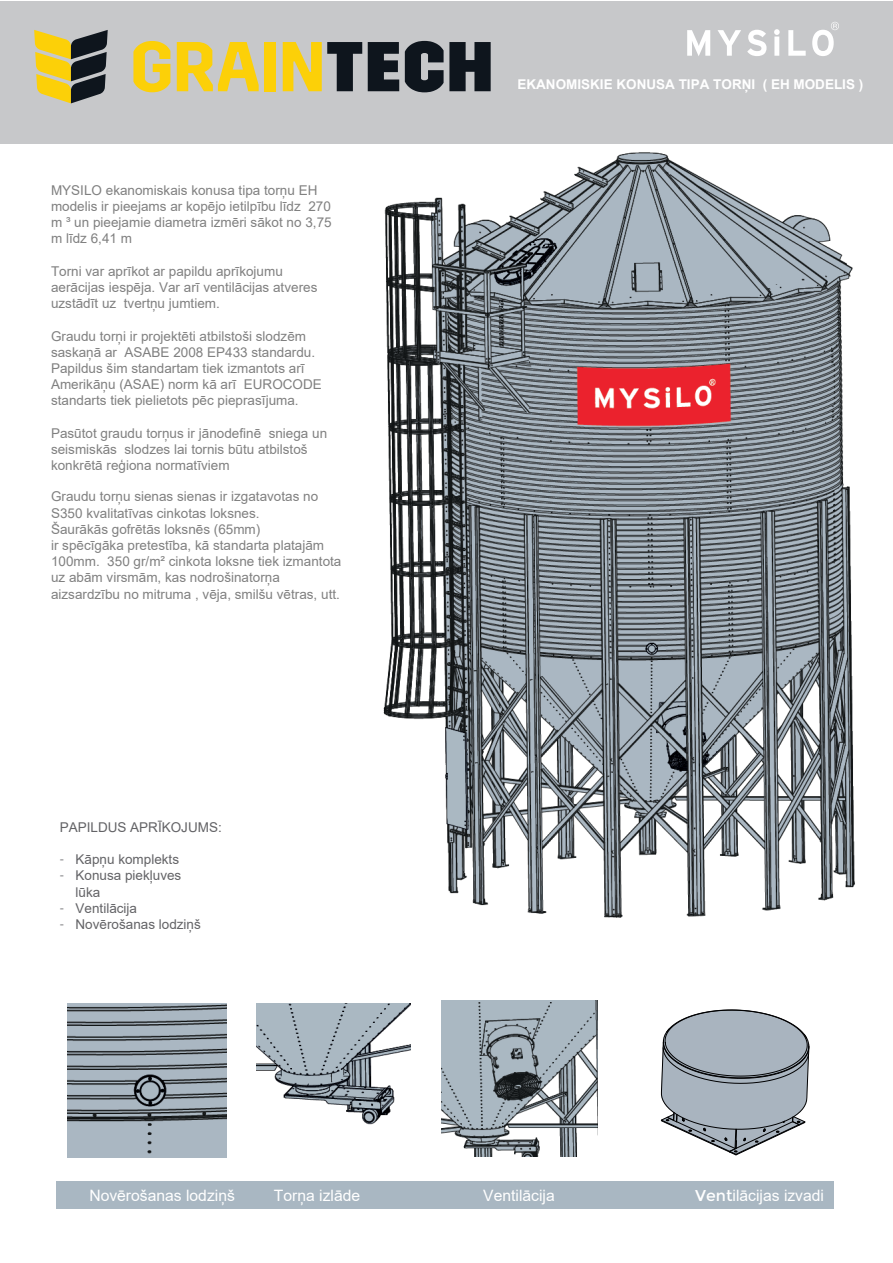
<style>
.page{position:relative;width:893px;height:1263px;background:#fff}
.page>*{position:absolute;margin:0;border:0;box-sizing:border-box;transform-origin:0 0}
.t1{font:15.75px "Arial";color:#fff}
.t2{font:13.5px/16.2px "Arial";color:#808080}
.t3{font:13.5px/16.2px "Arial";color:#636366}
.t4{font:700 13.5px "Arial";color:#fff}
.s1{font-family:"Montserrat";font-weight:300}
.s2{font-style:inherit}
.s3{font-family:"Montserrat"}
</style>
<div class="page">
<div style="left:0;top:1px;width:893px;height:142px;background:#c7c8ca"></div>
<div style="left:56px;top:1182px;width:777px;height:27px;background:#a9b7c2"></div>
<svg style="left:661px;top:1009px;width:149px;height:147px"></svg>
<svg style="left:788px;top:30px;width:18px;height:26px"></svg>
<svg style="left:687px;top:30px;width:23px;height:26px"></svg>
<svg style="left:718px;top:30px;width:23px;height:26px"></svg>
<svg style="left:747px;top:30px;width:19px;height:26px"></svg>
<svg style="left:774px;top:29px;width:6px;height:27px"></svg>
<svg style="left:812px;top:22px;width:27px;height:34px"></svg>
<svg style="left:133px;top:41px;width:37px;height:51px"></svg>
<svg style="left:177px;top:42px;width:82px;height:49px"></svg>
<div style="left:264px;top:42px;width:12px;height:49px;background:#fcd008"></div>
<svg style="left:283px;top:42px;width:79px;height:49px"></svg>
<svg style="left:368px;top:42px;width:31px;height:49px;background:#292f36"></svg>
<svg style="left:405px;top:41px;width:86px;height:51px"></svg>
<svg style="left:34px;top:30px;width:74px;height:73px"></svg>
<img style="left:383px;top:152px;width:472px;height:766px">
<img style="left:68px;top:1003px;width:159px;height:155px">
<img style="left:256px;top:1003px;width:154px;height:122px">
<img style="left:442px;top:1000px;width:155px;height:156px">
<p class="t2" style="left:51px;top:182px;width:282px">MYSILO ekanomiskais konusa tipa torņu EH modelis ir pieejams ar kopējo ietilpību līdz 270 m ³ un pieejamie diametra izmēri sākot no 3,75 m līdz 6,41 m</p>
<p class="t2" style="left:51px;top:263px;width:268px">Torni var aprīkot ar papildu aprīkojumu aerācijas iespēja. Var arī ventilācijas atveres uzstādīt uz tvertņu jumtiem.</p>
<p class="t2" style="left:51px;top:328px;width:272px">Graudu torņi ir projektēti atbilstoši slodzēm saskaņā ar ASABE 2008 EP433 standardu.<br>Papildus šim standartam tiek izmantots arī Amerikāņu (ASAE) norm kā arī EUROCODE standarts tiek pielietots pēc pieprasījuma.</p>
<p class="t2" style="left:51px;top:425px;width:278px">Pasūtot graudu torņus ir jānodefinē sniega un seismiskās slodzes lai tornis būtu atbilstoš konkrētā reģiona normatīviem</p>
<p class="t2" style="left:51px;top:488px;width:292px">Graudu torņu sienas sienas ir izgatavotas no S350 kvalitatīvas cinkotas loksnes.<br>Šaurākās gofrētās loksnēs (65mm)<br>ir spēcīgāka pretestība, kā standarta platajām 100mm. 350 gr/m² cinkota loksne tiek izmantota uz abām virsmām, kas nodrošinatorņa aizsardzību no mitruma , vēja, smilšu vētras, utt.</p>
<p class="t3" style="left:60px;top:819px;width:164px">PAPILDUS APRĪKOJUMS:</p>
<p class="t3" style="left:60px;top:851px;width:121px"><span class="s1">-</span> Kāpņu komplekts</p>
<p class="t3" style="left:76px;top:867px;width:107px;text-indent:-16px"><span class="s1">-</span> Konusa piekļuves lūka</p>
<p class="t3" style="left:60px;top:900px;width:79px"><span class="s1">-</span> Ventilācija</p>
<p class="t3" style="left:60px;top:916px;width:143px"><span class="s1">-</span> Novērošanas lodziņš</p>
<p class="t4" style="left:517px;top:75px;width:347px"><span class="s2">EKANOMISKIE</span> KONUSA TIPA TORŅI ( <span class="s2">E</span>H MODELIS )</p>
<p class="t1" style="left:89px;top:1184px;width:147px">Novērošanas lodziņš</p>
<p class="t1" style="left:274px;top:1184px;width:88px">Torņa izlāde</p>
<p class="t1" style="left:483px;top:1184px;width:73px">Ventilācija</p>
<p class="t1" style="left:695px;top:1185px;width:130px"><span class="s3">Vent</span>ilācijas izvadi</p>
</div>
